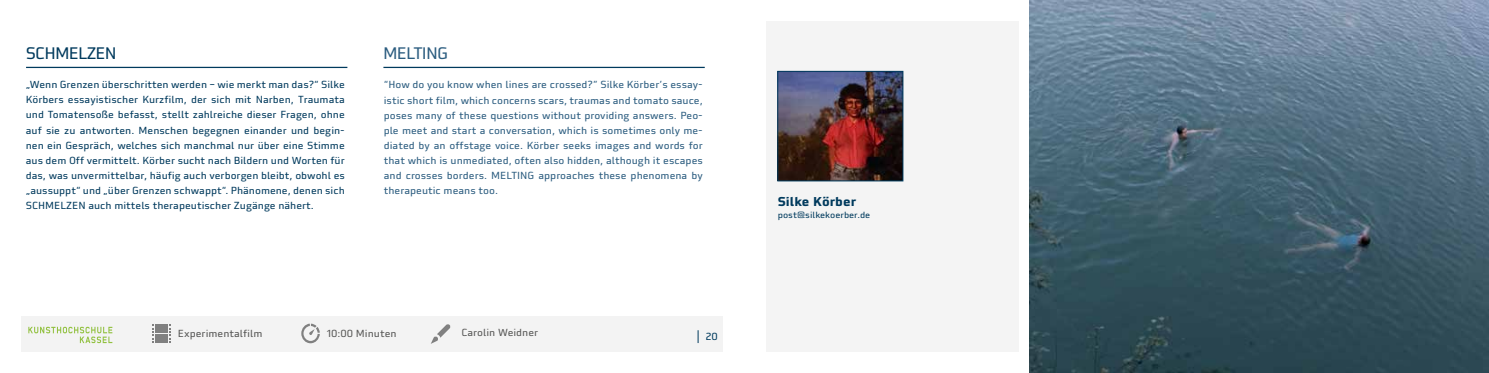
<style>
.page{position:relative;width:1489px;height:373px;background:#fff}
.page>*{position:absolute;margin:0;border:0;box-sizing:border-box;transform-origin:0 0}
.t1{font:16.25px "Utility Pro";letter-spacing:-.05em;color:#003a5d}
.t2{font:16.25px "Utility Pro";letter-spacing:-.05em;color:#2c5d80}
.t3{font:700 12.5px "Utility Pro";color:#003a5d}
.t4{font:10px/15px "Utility Pro";color:#003a5d;text-align:justify}
.t5{font:10px/15px "Utility Pro";color:#2c5d80;text-align:justify}
.t6{font:10px "Utility Pro";color:#575756}
.t7{font:8.75px "Utility Pro";color:#003a5d}
</style>
<div class="page">
<div style="left:765px;top:21px;width:253px;height:330px;background:#f4f4f4"></div>
<div style="left:21px;top:316px;width:702px;height:35px;background:#f3f3f3"></div>
<hr style="left:26px;top:67px;width:321px;height:1px;background:#003a5d">
<hr style="left:383px;top:67px;width:321px;height:1px;background:#003a5d">
<svg style="left:697px;top:330px;width:1px;height:12px"></svg>
<svg style="left:28px;top:326px;width:84px;height:16px"></svg>
<img style="left:1029px;top:0;width:459px;height:372px">
<img style="left:779px;top:73px;width:122px;height:106px">
<div style="left:777px;top:71px;width:126px;height:110px;border:1px solid #003a5d"></div>
<svg style="left:301px;top:323px;width:19px;height:19px"></svg>
<svg style="left:431px;top:324px;width:19px;height:19px"></svg>
<div style="left:156px;top:324px;width:12px;height:8px;background:#808080"></div>
<div style="left:156px;top:334px;width:12px;height:8px;background:#808080"></div>
<svg style="left:152px;top:324px;width:2px;height:18px"></svg>
<svg style="left:169px;top:324px;width:2px;height:18px"></svg>
<h1 class="t1" style="left:26px;top:43px;width:92px">SCHMELZEN</h1>
<h1 class="t2" style="left:383px;top:43px;width:67px">MELTING</h1>
<p class="t4" style="left:26px;top:77px;width:320px">„Wenn Grenzen überschritten werden – wie merkt man das?“ Silke Körbers essayistischer Kurzfilm, der sich mit Narben, Traumata und Tomatensoße befasst, stellt zahlreiche dieser Fragen, ohne auf sie zu antworten. Menschen begegnen einander und begin&shy;nen ein Gespräch, welches sich manchmal nur über eine Stimme aus dem Off vermittelt. Körber sucht nach Bildern und Worten für das, was unvermittelbar, häufig auch verborgen bleibt, obwohl es „aussuppt“ und „über Grenzen schwappt“. Phänomene, denen sich SCHMELZEN auch mittels therapeutischer Zugänge nähert.</p>
<p class="t5" style="left:384px;top:77px;width:320px">“How do you know when lines are crossed?” Silke Körber’s essay&shy;istic short film, which concerns scars, traumas and tomato sauce, poses many of these questions without providing answers. Peo&shy;ple meet and start a conversation, which is sometimes only me&shy;diated by an offstage voice. Körber seeks images and words for that which is unmediated, often also hidden, although it escapes and crosses borders. MELTING approaches these phenomena by therapeutic means too.</p>
<p class="t6" style="left:178px;top:327px;width:86px">Experimentalfilm</p>
<p class="t6" style="left:327px;top:326px;width:71px">10:00 Minuten</p>
<p class="t6" style="left:461px;top:326px;width:78px">Carolin Weidner</p>
<p class="t4" style="left:705px;top:328px;width:14px">20</p>
<p class="t3" style="left:777px;top:193px;width:80px">Silke Körber</p>
<p class="t7" style="left:777px;top:209px;width:94px">post@silkekoerber.de</p>
</div>
